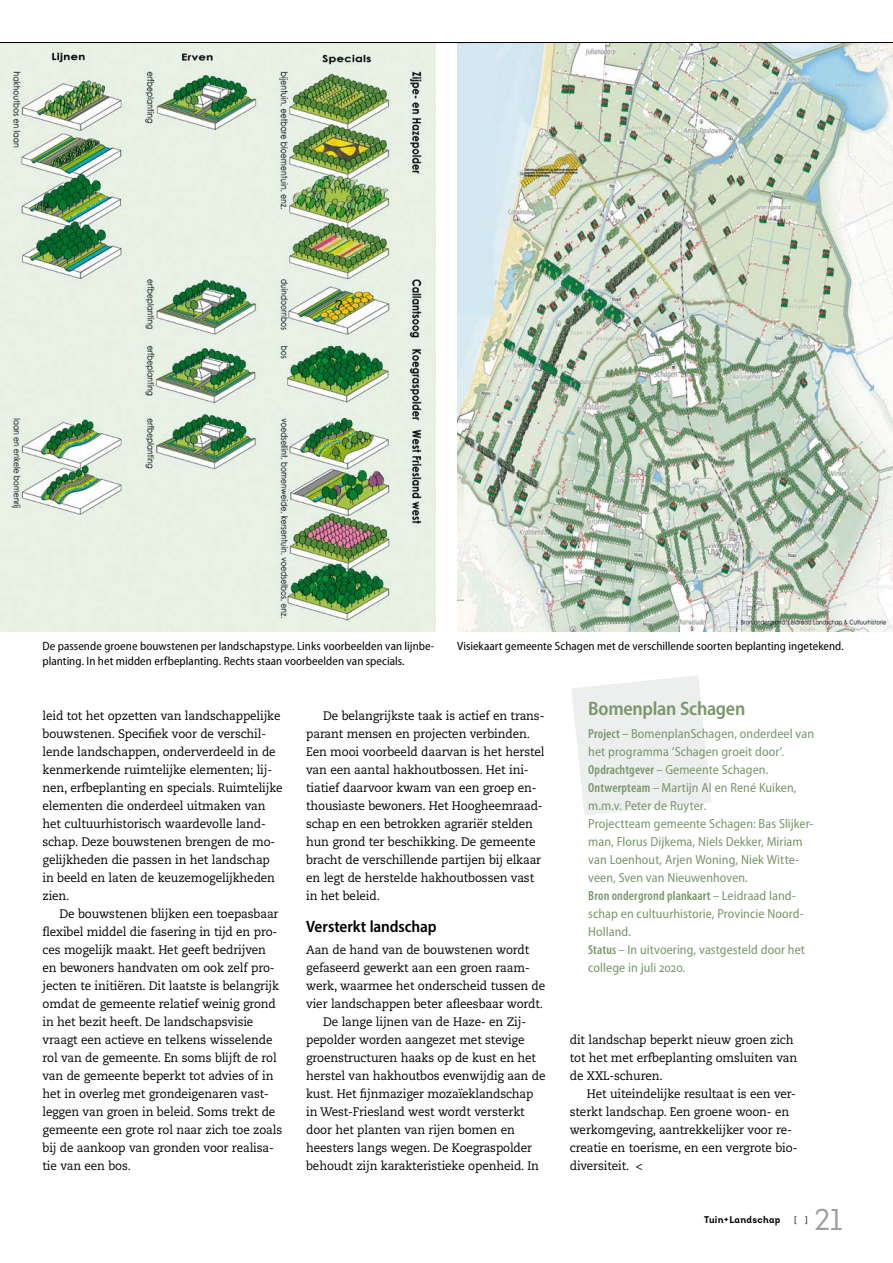
<style>
.page{position:relative;width:893px;height:1263px;background:#fff}
.page>*{position:absolute;margin:0;border:0;box-sizing:border-box;transform-origin:0 0}
.t1{font:30px "Intro Regular Alt";color:#9d9e9e}
.t2{font:600 semi-condensed 19.5px "Myriad Pro";letter-spacing:-.015em;color:#79966a}
.t3{font:600 semi-condensed 16.5px "Myriad Pro";letter-spacing:-.005em;color:#000}
.t4{font:semi-condensed 13.2px/18px "Myriad Pro";letter-spacing:.005em;color:#79966a}
.t5{font:12.3px/18px "Caecilia LT Std";letter-spacing:-.01em;color:#000;scale:.95 1}
.t6{font:semi-condensed 12px/15px "Myriad Pro";letter-spacing:.005em;color:#000}
.t7{font:9.75px "Intro Bold Alt";letter-spacing:.03em;color:#000;scale:.95 1}
.t8{font:9.75px "Myriad Pro";color:#000;scale:.95 1}
.s1{font-weight:600;font-stretch:condensed}
</style>
<div class="page">
<img style="left:0;top:43px;width:436px;height:588px">
<img style="left:457px;top:43px;width:436px;height:588px">
<hr style="left:0;top:42px;width:893px;height:1px;background:#000">
<svg style="left:571px;top:675px;width:140px;height:140px"></svg>
<p class="t6" style="left:43px;top:639px;width:393px">De passende groene bouwstenen per landschapstype. Links voorbeelden van lijnbe&shy;planting. In het midden erfbeplanting. Rechts staan voorbeelden van specials.</p>
<p class="t6" style="left:457px;top:639px;width:388px">Visiekaart gemeente Schagen met de verschillende soorten beplanting ingetekend.</p>
<h2 class="t2" style="left:588px;top:696px;width:159px">Bomenplan Schagen</h2>
<p class="t4" style="left:588px;top:725px;width:227px"><span class="s1">Project</span> – BomenplanSchagen, onderdeel van het programma ‘Schagen groeit door’.<br><span class="s1">Opdrachtgever</span> – Gemeente Schagen.<br><span class="s1">Ontwerpteam</span> – Martijn Al en René Kuiken, m.m.v. Peter de Ruyter.<br>Projectteam gemeente Schagen: Bas Slijker&shy;man, Florus Dijkema, Niels Dekker, Miriam van Loenhout, Arjen Woning, Niek Witte&shy;veen, Sven van Nieuwenhoven.<br><span class="s1">Bron ondergrond plankaart</span> – Leidraad land&shy;schap en cultuurhistorie, Provincie Noord-Holland.<br><span class="s1">Status</span> – In uitvoering, vastgesteld door het college in juli 2020.</p>
<p class="t5" style="left:43px;top:707px;width:254px">leid tot het opzetten van landschappelijke bouwstenen. Specifiek voor de verschil&shy;lende landschappen, onderverdeeld in de kenmerkende ruimtelijke elementen; lij&shy;nen, erfbeplanting en specials. Ruimtelijke elementen die onderdeel uitmaken van het cultuurhistorisch waardevolle land&shy;schap. Deze bouwstenen brengen de mo&shy;gelijkheden die passen in het landschap in beeld en laten de keuzemogelijkheden zien.</p>
<p class="t5" style="left:43px;top:905px;width:254px;text-indent:17px">De bouwstenen blijken een toepasbaar flexibel middel die fasering in tijd en pro&shy;ces mogelijk maakt. Het geeft bedrijven en bewoners handvaten om ook zelf pro&shy;jecten te initiëren. Dit laatste is belangrijk omdat de gemeente relatief weinig grond in het bezit heeft. De landschapsvisie vraagt een actieve en telkens wisselende rol van de gemeente. En soms blijft de rol van de gemeente beperkt tot advies of in het in overleg met grondeigenaren vast&shy;leggen van groen in beleid. Soms trekt de gemeente een grote rol naar zich toe zoals bij de aankoop van gronden voor realisa&shy;tie van een bos.</p>
<p class="t5" style="left:306px;top:707px;width:252px;text-indent:17px">De belangrijkste taak is actief en trans&shy;parant mensen en projecten verbinden.<br>Een mooi voorbeeld daarvan is het herstel van een aantal hakhoutbossen. Het ini&shy;tiatief daarvoor kwam van een groep en&shy;thousiaste bewoners. Het Hoogheemraad&shy;schap en een betrokken agrariër stelden hun grond ter beschikking. De gemeente bracht de verschillende partijen bij elkaar en legt de herstelde hakhoutbossen vast in het beleid.</p>
<h3 class="t3" style="left:306px;top:916px;width:132px">Versterkt landschap</h3>
<p class="t5" style="left:306px;top:941px;width:236px">Aan de hand van de bouwstenen wordt</p>
<p class="t5" style="left:306px;top:959px;width:237px">gefaseerd gewerkt aan een groen raam-</p>
<p class="t5" style="left:306px;top:977px;width:253px">werk, waarmee het onderscheid tussen de</p>
<p class="t5" style="left:306px;top:995px;width:251px">vier landschappen beter afleesbaar wordt.</p>
<p class="t5" style="left:323px;top:1013px;width:215px">De lange lijnen van de Haze- en Zij-</p>
<p class="t5" style="left:306px;top:1031px;width:231px">pepolder worden aangezet met stevige</p>
<p class="t5" style="left:306px;top:1049px;width:244px">groenstructuren haaks op de kust en het</p>
<p class="t5" style="left:306px;top:1067px;width:253px">herstel van hakhoutbos evenwijdig aan de</p>
<p class="t5" style="left:306px;top:1085px;width:241px">kust. Het fijnmaziger mozaïeklandschap</p>
<p class="t5" style="left:306px;top:1103px;width:232px">in West-Friesland west wordt versterkt</p>
<p class="t5" style="left:306px;top:1121px;width:221px">door het planten van rijen bomen en</p>
<p class="t5" style="left:306px;top:1139px;width:239px">heesters langs wegen. De Koegraspolder</p>
<p class="t5" style="left:306px;top:1157px;width:247px">behoudt zijn karakteristieke openheid. In</p>
<p class="t5" style="left:570px;top:1031px;width:241px">dit landschap beperkt nieuw groen zich tot het met erfbeplanting omsluiten van de XXL-schuren.</p>
<p class="t5" style="left:570px;top:1085px;width:241px;text-indent:17px">Het uiteindelijke resultaat is een ver&shy;sterkt landschap. Een groene woon- en werkomgeving, aantrekkelijker voor re&shy;creatie en toerisme, en een vergrote bio&shy;diversiteit. &lt;</p>
<p class="t7" style="left:704px;top:1213px;width:82px">Tuin+Landschap</p>
<p class="t8" style="left:794px;top:1214px;width:16px">[ ]</p>
<h1 class="t1" style="left:814px;top:1201px;width:30px">21</h1>
</div>
